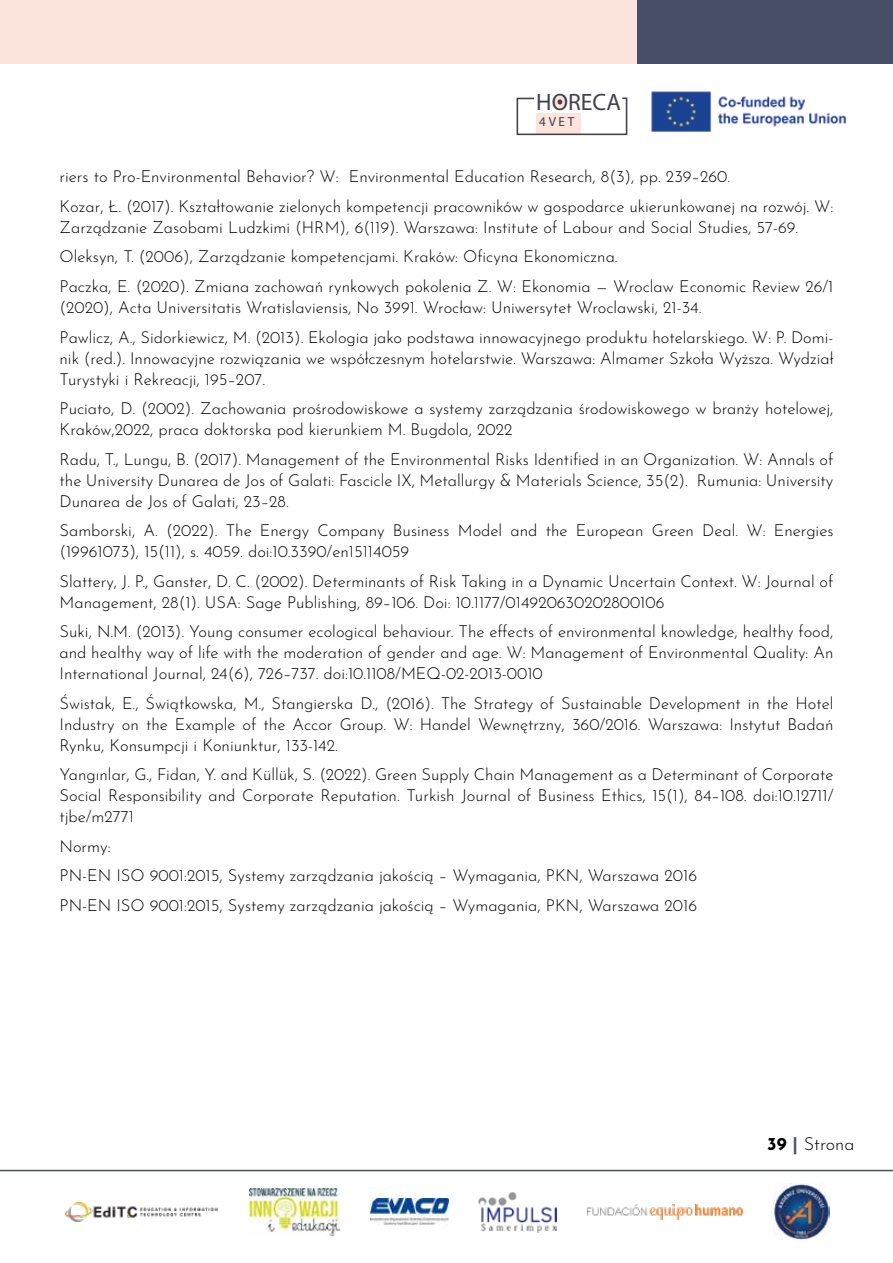
<style>
.page{position:relative;width:893px;height:1263px;background:#fff}
.page>*{position:absolute;margin:0;border:0;box-sizing:border-box;transform-origin:0 0}
.t1{font:600 23.7px "Josefin Sans";color:#424151}
.t2{font:300 18px "Josefin Sans";color:#000}
.t3{font:300 16.5px/21px "Josefin Sans";color:#000}
.t4{font:300 13.2px "Josefin Sans";color:#424151}
.s1{font-weight:700}
.s2{font-weight:700;color:#474e68}
</style>
<div class="page">
<div style="left:0;top:0;width:893px;height:64px;background:#fce3db"></div>
<div style="left:638px;top:0;width:255px;height:64px;background:#474e68"></div>
<div style="left:553px;top:95px;width:14px;height:14px;background:#fce3db;border-radius:50%"></div>
<svg style="left:516px;top:97px;width:112px;height:39px"></svg>
<img style="left:65px;top:1202px;width:153px;height:20px">
<img style="left:587px;top:1204px;width:155px;height:15px">
<img style="left:479px;top:1192px;width:77px;height:40px">
<img style="left:370px;top:1199px;width:78px;height:26px">
<img style="left:250px;top:1188px;width:90px;height:47px">
<img style="left:773px;top:1184px;width:56px;height:56px">
<hr style="left:0;top:1170px;width:893px;height:1px;background:#474e68">
<hr style="left:0;top:0;width:1px;height:64px;background:#474e68">
<img style="left:651px;top:91px;width:195px;height:41px">
<h1 class="t1" style="left:536px;top:87px;width:86px">HORECA</h1>
<p class="t4" style="left:539px;top:113px;width:37px">4VET</p>
<p class="t3" style="left:60px;top:161px;width:775px;line-height:29.5px">riers to Pro-Environmental Behavior? W: Environmental Education Research, 8(3), pp. 239–260.<br>Kozar, Ł. (2017). Kształtowanie zielonych kompetencji pracowników w gospodarce ukierunkowanej na rozwój. W:</p>
<p class="t3" style="left:60px;top:211px;width:775px;line-height:29.5px">Zarządzanie Zasobami Ludzkimi (HRM), 6(119). Warszawa: Institute of Labour and Social Studies, 57-69.<br>Oleksyn, T. (2006), Zarządzanie kompetencjami. Kraków: Oficyna Ekonomiczna.<br>Paczka, E. (2020). Zmiana zachowań rynkowych pokolenia Z. W: Ekonomia — Wroclaw Economic Review 26/1</p>
<p class="t3" style="left:60px;top:291px;width:775px;line-height:29.5px">(2020), Acta Universitatis Wratislaviensis, No 3991. Wrocław: Uniwersytet Wroclawski, 21-34.<br>Pawlicz, A., Sidorkiewicz, M. (2013). Ekologia jako podstawa innowacyjnego produktu hotelarskiego. W: P. Domi-</p>
<p class="t3" style="left:60px;top:346px;width:775px">nik (red.). Innowacyjne rozwiązania we współczesnym hotelarstwie. Warszawa: Almamer Szkoła Wyższa. Wydział<br>Turystyki i Rekreacji, 195–207.</p>
<p class="t3" style="left:60px;top:396px;width:775px">Puciato, D. (2002). Zachowania prośrodowiskowe a systemy zarządzania środowiskowego w branży hotelowej,<br>Kraków,2022, praca doktorska pod kierunkiem M. Bugdola, 2022</p>
<p class="t3" style="left:60px;top:447px;width:775px;text-align:justify">Radu, T., Lungu, B. (2017). Management of the Environmental Risks Identified in an Organization. W: Annals of the University Dunarea de Jos of Galati: Fascicle IX, Metallurgy &amp; Materials Science, 35(2). Rumunia: University Dunarea de Jos of Galati, 23–28.</p>
<p class="t3" style="left:60px;top:518px;width:775px">Samborski, A. (2022). The Energy Company Business Model and the European Green Deal. W: Energies (19961073), 15(11), s. 4059. doi:10.3390/en15114059</p>
<p class="t3" style="left:60px;top:569px;width:775px">Slattery, J. P., Ganster, D. C. (2002). Determinants of Risk Taking in a Dynamic Uncertain Context. W: Journal of<br>Management, 28(1). USA: Sage Publishing, 89–106. Doi: 10.1177/014920630202800106</p>
<p class="t3" style="left:60px;top:619px;width:775px;text-align:justify">Suki, N.M. (2013). Young consumer ecological behaviour. The effects of environmental knowledge, healthy food, and healthy way of life with the moderation of gender and age. W: Management of Environmental Quality: An International Journal, 24(6), 726–737. doi:10.1108/MEQ-02-2013-0010</p>
<p class="t3" style="left:60px;top:691px;width:775px;text-align:justify">Świstak, E., Świątkowska, M., Stangierska D., (2016). The Strategy of Sustainable Development in the Hotel Industry on the Example of the Accor Group. W: Handel Wewnętrzny, 360/2016. Warszawa: Instytut Badań Rynku, Konsumpcji i Koniunktur, 133-142.</p>
<p class="t3" style="left:60px;top:762px;width:775px;text-align:justify">Yangınlar, G., Fidan, Y. and Küllük, S. (2022). Green Supply Chain Management as a Determinant of Corporate Social Responsibility and Corporate Reputation. Turkish Journal of Business Ethics, 15(1), 84–108. doi:10.12711/ tjbe/m2771</p>
<p class="t3" style="left:60px;top:830px;width:639px;line-height:29.5px">Normy:<br>PN-EN ISO 9001:2015, Systemy zarządzania jakością – Wymagania, PKN, Warszawa 2016<br>PN-EN ISO 9001:2015, Systemy zarządzania jakością – Wymagania, PKN, Warszawa 2016</p>
<p class="t2" style="left:767px;top:1130px;width:89px"><span class="s1">39</span> <span class="s2">|</span> Strona</p>
</div>
